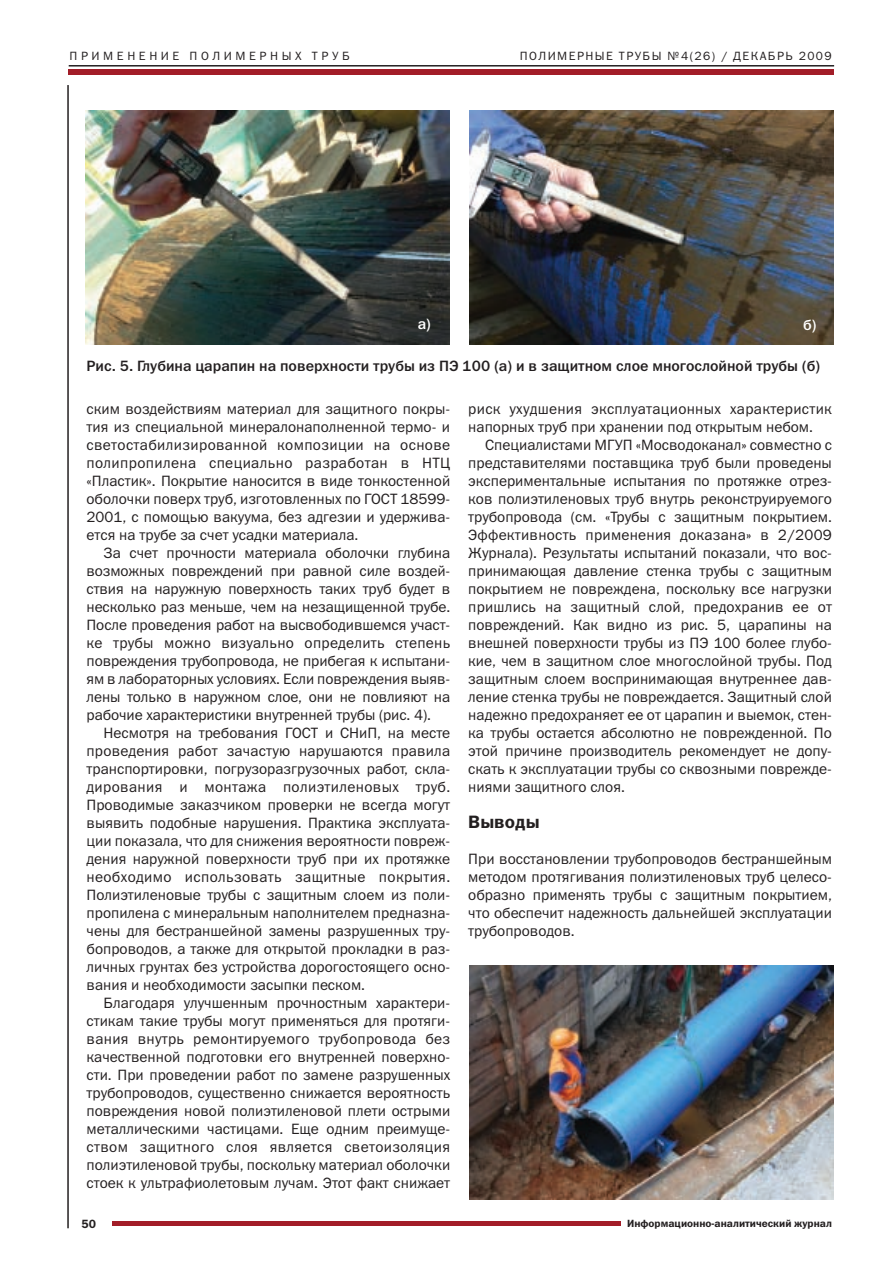
<style>
.page{position:relative;width:893px;height:1263px;background:#fff}
.page>*{position:absolute;margin:0;border:0;box-sizing:border-box;transform-origin:0 0}
.t1{font:18px "Franklin Gothic Demi C";color:#231f20}
.t2{font:15px/18px "Franklin Gothic Book C";color:#231f20;text-align:justify}
.t3{font:15px/18px "Franklin Gothic Book C";letter-spacing:.02em;color:#231f20}
.t4{font:15px "Franklin Gothic Medium C";color:#231f20}
.t5{font:15px "Franklin Gothic Medium C";color:#fff}
.t6{font:12px "Franklin Gothic Book C";letter-spacing:.12em;color:#231f20}
.t7{font:12px "Franklin Gothic Book C";letter-spacing:.3em;color:#231f20}
.t8{font:12px "Franklin Gothic Demi C";color:#231f20}
.t9{font:10.5px "Franklin Gothic Demi C";color:#231f20}
</style>
<div class="page">
<hr style="left:67px;top:85px;width:2px;height:1143px;background:#231f20">
<hr style="left:69px;top:65px;width:765px;height:2px;background:#231f20">
<div style="left:69px;top:70px;width:765px;height:5px;background:#a21d28"></div>
<hr style="left:112px;top:1221px;width:508px;height:4px;background:#a21d28">
<img style="left:85px;top:111px;width:364px;height:233px">
<img style="left:469px;top:111px;width:364px;height:233px">
<img style="left:469px;top:965px;width:364px;height:234px">
<p class="t7" style="left:70px;top:48px;width:282px">ПРИМЕНЕНИЕ ПОЛИМЕРНЫХ ТРУБ</p>
<p class="t6" style="left:520px;top:48px;width:313px">ПОЛИМЕРНЫЕ ТРУБЫ №4(26) / ДЕКАБРЬ 2009</p>
<p class="t5" style="left:418px;top:315px;width:15px">a)</p>
<p class="t5" style="left:803px;top:316px;width:15px">б)</p>
<p class="t4" style="left:87px;top:357px;width:735px">Рис. 5. Глубина царапин на поверхности трубы из ПЭ 100 (а) и в защитном слое многослойной трубы (б)</p>
<p class="t2" style="left:87px;top:400px;width:365px">ским воздействиям материал для защитного покры&shy;тия из специальной минералонаполненной термо- и светостабилизированной композиции на основе полипропилена специально разработан в НТЦ «Пластик». Покрытие наносится в виде тонкостенной оболочки поверх труб, изготовленных по ГОСТ 18599- 2001, с помощью вакуума, без адгезии и удержива&shy;ется на трубе за счет усадки материала.</p>
<p class="t2" style="left:87px;top:544px;width:365px;text-indent:17px">За счет прочности материала оболочки глубина возможных повреждений при равной силе воздей&shy;ствия на наружную поверхность таких труб будет в несколько раз меньше, чем на незащищенной трубе.<br>После проведения работ на высвободившемся участ&shy;ке трубы можно визуально определить степень повреждения трубопровода, не прибегая к испытани&shy;ям в лабораторных условиях. Если повреждения выяв&shy;лены только в наружном слое, они не повлияют на рабочие характеристики внутренней трубы (рис. 4).</p>
<p class="t2" style="left:87px;top:724px;width:365px;text-indent:17px">Несмотря на требования ГОСТ и СНиП, на месте проведения работ зачастую нарушаются правила транспортировки, погрузоразгрузочных работ, скла&shy;дирования и монтажа полиэтиленовых труб.<br>Проводимые заказчиком проверки не всегда могут выявить подобные нарушения. Практика эксплуата&shy;ции показала, что для снижения вероятности повреж&shy;дения наружной поверхности труб при их протяжке необходимо использовать защитные покрытия.<br>Полиэтиленовые трубы с защитным слоем из поли&shy;пропилена с минеральным наполнителем предназна&shy;чены для бестраншейной замены разрушенных тру&shy;бопроводов, а также для открытой прокладки в раз&shy;личных грунтах без устройства дорогостоящего осно&shy;вания и необходимости засыпки песком.</p>
<p class="t2" style="left:87px;top:994px;width:365px;text-indent:17px">Благодаря улучшенным прочностным характери&shy;стикам такие трубы могут применяться для протяги&shy;вания внутрь ремонтируемого трубопровода без качественной подготовки его внутренней поверхно&shy;сти. При проведении работ по замене разрушенных трубопроводов, существенно снижается вероятность повреждения новой полиэтиленовой плети острыми металлическими частицами. Еще одним преимуще&shy;ством защитного слоя является светоизоляция полиэтиленовой трубы, поскольку материал оболочки стоек к ультрафиолетовым лучам. Этот факт снижает</p>
<p class="t8" style="left:81px;top:1217px;width:16px">50</p>
<p class="t3" style="left:468px;top:400px;width:365px">риск ухудшения эксплуатационных характеристик напорных труб при хранении под открытым небом.</p>
<p class="t2" style="left:468px;top:436px;width:365px;text-indent:17px">Специалистами МГУП «Мосводоканал» совместно с представителями поставщика труб были проведены экспериментальные испытания по протяжке отрез&shy;ков полиэтиленовых труб внутрь реконструируемого трубопровода (см. «Трубы с защитным покрытием.<br>Эффективность применения доказана» в 2/2009<br>Журнала). Результаты испытаний показали, что вос&shy;принимающая давление стенка трубы с защитным покрытием не повреждена, поскольку все нагрузки пришлись на защитный слой, предохранив ее от повреждений. Как видно из рис. 5, царапины на внешней поверхности трубы из ПЭ 100 более глубо&shy;кие, чем в защитном слое многослойной трубы. Под защитным слоем воспринимающая внутреннее дав&shy;ление стенка трубы не повреждается. Защитный слой надежно предохраняет ее от царапин и выемок, стен&shy;ка трубы остается абсолютно не поврежденной. По этой причине производитель рекомендует не допу&shy;скать к эксплуатации трубы со сквозными поврежде&shy;ниями защитного слоя.</p>
<p class="t1" style="left:468px;top:811px;width:73px">Выводы</p>
<p class="t2" style="left:468px;top:850px;width:365px">При восстановлении трубопроводов бестраншейным методом протягивания полиэтиленовых труб целесо&shy;образно применять трубы с защитным покрытием, что обеспечит надежность дальнейшей эксплуатации трубопроводов.</p>
<p class="t9" style="left:627px;top:1217px;width:206px">Информационно-аналитический журнал</p>
</div>
